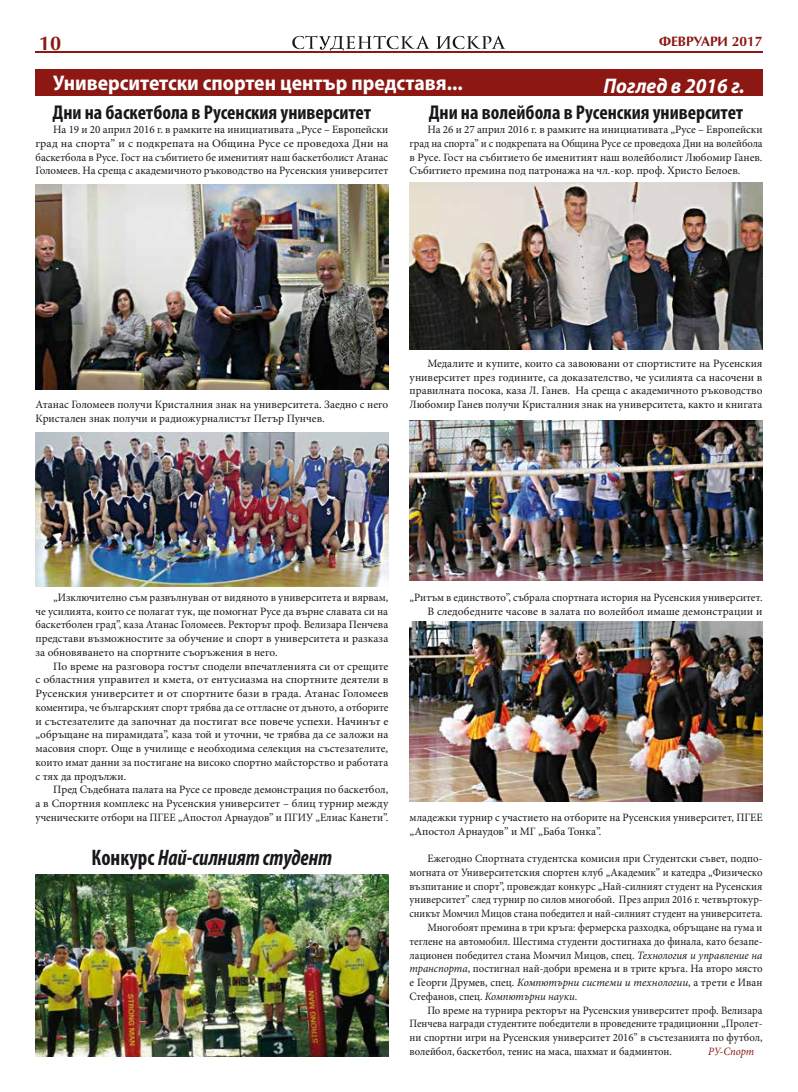
<style>
.page{position:relative;width:798px;height:1092px;background:#fff}
.page>*{position:absolute;margin:0;border:0;box-sizing:border-box;transform-origin:0 0}
.t1{font:italic 700 condensed 22.5px "Myriad Pro";color:#1a171c;scale:.95 1}
.t2{font:700 semi-condensed 21.25px "Myriad Pro";color:#fff}
.t3{font:italic 700 semi-condensed 21.25px "Myriad Pro";color:#fff}
.t4{font:700 condensed 20px "Myriad Pro";color:#1a171c}
.t5{font:700 20px "AG Opus C";color:#8c1713}
.t6{font:700 13.75px "AG Opus C";color:#8c1713}
.t7{font:11.25px/13.8px "Minion Pro";color:#1a171c;text-align:justify}
.t8{font:11.25px "Minion Pro";color:#1a171c;scale:.95 1}
.t9{font:11.25px/13.8px "Minion Pro";color:#1a171c;text-align:right;scale:.96 1}
.t10{font:11.25px "Minion Pro";color:#1a171c;scale:.94 1}
.t11{font:11.25px "Minion Pro";color:#1a171c;scale:.93 1}
.t12{font:11.25px "Minion Pro";color:#1a171c;scale:.92 1}
.t13{font:italic 11.25px "Minion Pro";letter-spacing:-.005em;color:#8c1713;scale:.95 1}
.s1{font-style:normal}
.s2{font-style:italic}
</style>
<div class="page">
<svg style="left:436px;top:36px;width:69px;height:13px"></svg>
<svg style="left:292px;top:35px;width:138px;height:17px"></svg>
<hr style="left:35px;top:52px;width:727px;height:1px;background:#8c1713">
<div style="left:35px;top:69px;width:727px;height:27px;background:#8c1713"></div>
<img style="left:409px;top:621px;width:353px;height:180px">
<img style="left:409px;top:420px;width:353px;height:160px">
<img style="left:35px;top:432px;width:353px;height:154px">
<img style="left:35px;top:185px;width:353px;height:205px">
<img style="left:409px;top:183px;width:353px;height:166px">
<img style="left:35px;top:874px;width:353px;height:182px">
<h3 class="t5" style="left:39px;top:31px;width:24px">10</h3>
<p class="t6" style="left:658px;top:33px;width:105px">ФЕВРУАРИ 2017</p>
<h2 class="t2" style="left:53px;top:70px;width:411px">Университетски спортен център представя...</h2>
<h2 class="t3" style="left:603px;top:72px;width:143px">Поглед в 2016 г.</h2>
<h3 class="t4" style="left:53px;top:99px;width:320px">Дни на баскетбола в Русенския университет</h3>
<p class="t7" style="left:35px;top:123px;width:354px;text-indent:18px">На 19 и 20 април 2016 г. в рамките на инициативата „Русе – Европейски град на спорта” и с подкрепата на Община Русе се проведоха Дни на баскетбола в Русе. Гост на събитието бе именитият наш баскетболист Атанас Голомеев. На среща с академичното ръководство на Русенския университет</p>
<h3 class="t4" style="left:428px;top:99px;width:316px">Дни на волейбола в Русенския университет</h3>
<p class="t7" style="left:409px;top:123px;width:354px;text-indent:18px">На 26 и 27 април 2016 г. в рамките на инициативата „Русе – Европейски град на спорта” и с подкрепата на Община Русе се проведоха Дни на волейбола в Русе. Гост на събитието бе именитият наш волейболист Любомир Ганев.<br>Събитието премина под патронажа на чл.-кор. проф. Христо Белоев.</p>
<p class="t7" style="left:35px;top:398px;width:354px">Атанас Голомеев получи Кристалния знак на университета. Заедно с него<br>Кристален знак получи и радиожурналистът Петър Пунчев.</p>
<p class="t7" style="left:409px;top:356px;width:354px;text-indent:18px">Медалите и купите, които са завоювани от спортистите на Русенския университет през годините, са доказателство, че усилията са насочени в правилната посока, каза Л. Ганев. На среща с академичното ръководство Любомир Ганев получи Кристалния знак на университета, както и книгата</p>
<p class="t7" style="left:35px;top:590px;width:354px;text-indent:18px">„Изключително съм развълнуван от видяното в университета и вярвам, че усилията, които се полагат тук, ще помогнат Русе да върне славата си на баскетболен град”, каза Атанас Голомеев. Ректорът проф. Велизара Пенчева представи възможностите за обучение и спорт в университета и разказа за обновяването на спортните съоръжения в него.</p>
<p class="t7" style="left:35px;top:659px;width:354px;text-indent:18px">По време на разговора гостът сподели впечатленията си от срещите с областния управител и кмета, от ентусиазма на спортните деятели в Русенския университет и от спортните бази в града. Атанас Голомеев коментира, че българският спорт трябва да се оттласне от дъното, а отборите и състезателите да започнат да постигат все повече успехи. Начинът е „обръщане на пирамидата”, каза той и уточни, че трябва да се заложи на масовия спорт. Още в училище е необходима селекция на състезателите, които имат данни за постигане на високо спортно майсторство и работата с тях да продължи.</p>
<p class="t7" style="left:35px;top:783px;width:354px;text-indent:18px">Пред Съдебната палата на Русе се проведе демонстрация по баскетбол, а в Спортния комплекс на Русенския университет – блиц турнир между ученическите отбори на ПГЕЕ „Апостол Арнаудов” и ПГИУ „Елиас Канети”.</p>
<p class="t9" style="left:409px;top:590px;width:369px">„Ритъм в единството”, събрала спортната история на Русенския университет.<br>В следобедните часове в залата по волейбол имаше демонстрации и</p>
<p class="t7" style="left:409px;top:810px;width:354px">младежки турнир с участието на отборите на Русенския университет, ПГЕЕ „Апостол Арнаудов” и МГ „Баба Тонка”.</p>
<h1 class="t1" style="left:92px;top:843px;width:254px"><span class="s1">Конкурс</span> Най-силният студент</h1>
<p class="t9" style="left:427px;top:851px;width:350px">Ежегодно Спортната студентска комисия при Студентски съвет, подпо-</p>
<p class="t8" style="left:409px;top:864px;width:373px">могната от Университетския спортен клуб „Академик” и катедра „Физическо</p>
<p class="t8" style="left:409px;top:878px;width:373px">възпитание и спорт”, провеждат конкурс „Най-силният студент на Русенския</p>
<p class="t11" style="left:409px;top:892px;width:381px">университет” след турнир по силов многобой. През април 2016 г. четвъртокур-</p>
<p class="t12" style="left:409px;top:906px;width:385px">сникът Момчил Мицов стана победител и най-силният студент на университета.</p>
<p class="t10" style="left:427px;top:919px;width:358px">Многобоят премина в три кръга: фермерска разходка, обръщане на гума и</p>
<p class="t8" style="left:409px;top:933px;width:373px">теглене на автомобил. Шестима студенти достигнаха до финала, като безапе-</p>
<p class="t8" style="left:409px;top:947px;width:373px">лационен победител стана Момчил Мицов, спец. <span class="s2">Технология и управление на</span></p>
<p class="t8" style="left:409px;top:961px;width:373px"><span class="s2">транспорта</span>, постигнал най-добри времена и в трите кръга. На второ място</p>
<p class="t7" style="left:409px;top:975px;width:354px">е Георги Друмев, спец. <span class="s2">Компютърни системи и технологии</span>, а трети е Иван</p>
<p class="t8" style="left:409px;top:988px;width:178px">Стефанов, спец. <span class="s2">Компютърни науки</span>.</p>
<p class="t8" style="left:427px;top:1002px;width:354px">По време на турнира ректорът на Русенския университет проф. Велизара</p>
<p class="t10" style="left:409px;top:1016px;width:377px">Пенчева награди студентите победители в проведените традиционни „Пролет-</p>
<p class="t8" style="left:409px;top:1029px;width:373px">ни спортни игри на Русенския университет 2016” в състезанията по футбол,</p>
<p class="t8" style="left:409px;top:1043px;width:277px">волейбол, баскетбол, тенис на маса, шахмат и бадминтон.</p>
<p class="t13" style="left:708px;top:1043px;width:50px">РУ-Спорт</p>
</div>
